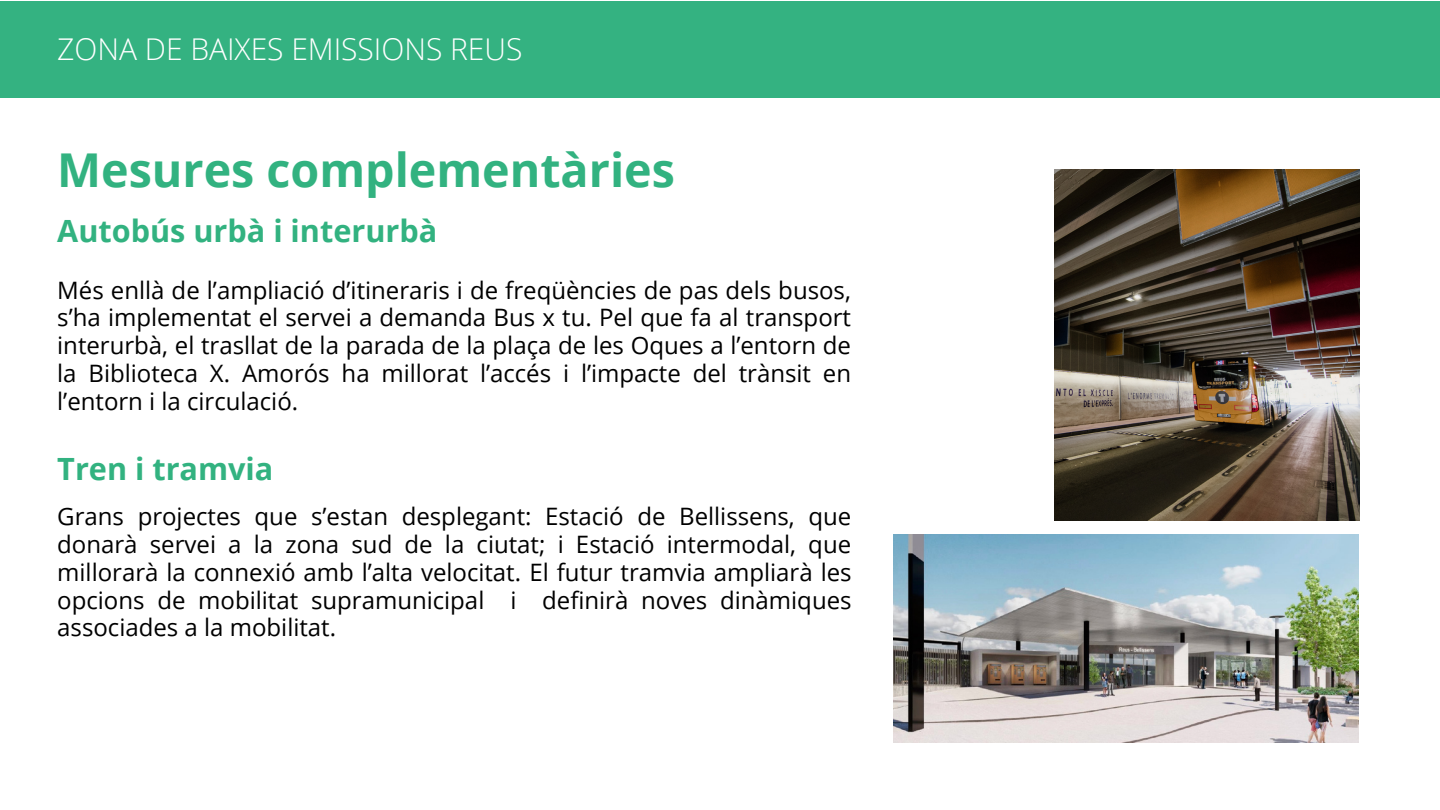
<style>
.page{position:relative;width:1440px;height:810px;background:#fff}
.page>*{position:absolute;margin:0;border:0;box-sizing:border-box;transform-origin:0 0}
.t1{font:700 46.7px "Open Sans";color:#32b280}
.t2{font:700 30.7px "Open Sans";color:#32b280}
.t3{font:300 30px "Open Sans";color:#fff}
.t4{font:24px/27.8px "Open Sans";color:#000;text-align:justify}
</style>
<div class="page">
<div style="left:0;top:1px;width:1440px;height:96px;background:#32b280"></div>
<img style="left:1055px;top:169px;width:304px;height:351px">
<img style="left:893px;top:534px;width:466px;height:209px">
<p class="t3" style="left:57px;top:28px;width:467px">ZONA DE BAIXES EMISSIONS REUS</p>
<h3 class="t1" style="left:57px;top:137px;width:619px">Mesures complementàries</h3>
<p class="t2" style="left:57px;top:209px;width:382px">Autobús urbà i interurbà</p>
<h3 class="t4" style="left:57px;top:275px;width:795px">Més enllà de l’ampliació d’itineraris i de freqüències de pas dels busos, s’ha implementat el servei a demanda Bus x tu. Pel que fa al transport interurbà, el trasllat de la parada de la plaça de les Oques a l’entorn de la Biblioteca X. Amorós ha millorat l’accés i l’impacte del trànsit en l’entorn i la circulació.</h3>
<p class="t2" style="left:57px;top:447px;width:218px">Tren i tramvia</p>
<p class="t4" style="left:57px;top:502px;width:796px">Grans projectes que s’estan desplegant: Estació de Bellissens, que donarà servei a la zona sud de la ciutat; i Estació intermodal, que millorarà la connexió amb l’alta velocitat. El futur tramvia ampliarà les opcions de mobilitat supramunicipal i definirà noves dinàmiques associades a la mobilitat.</p>
</div>
